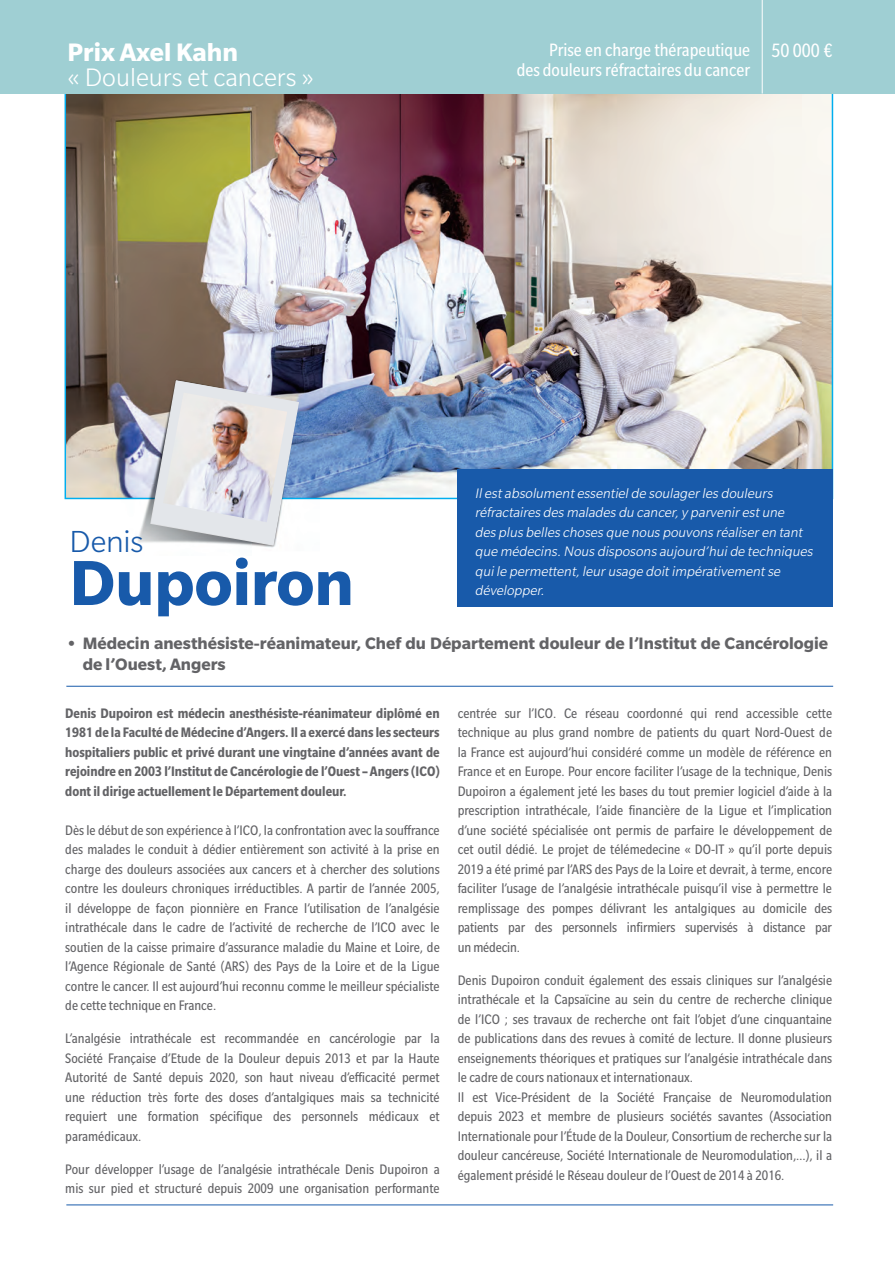
<style>
.page{position:relative;width:895px;height:1264px;background:#fff}
.page>*{position:absolute;margin:0;border:0;box-sizing:border-box;transform-origin:0 0}
.t1{font:700 69.15px "Slate Pro";color:#185aaa}
.t2{font:300 33.15px "Slate Pro";color:#185aaa}
.t3{font:300 27.45px "Slate Pro";color:#fff}
.t4{font:700 27.45px "Slate Pro";color:#fff}
.t5{font:condensed 21px "Slate Pro";color:#fff}
.t6{font:condensed 19.5px/19.5px "Slate Pro";color:#fff;text-align:right}
.t7{font:700 18px/21px "Slate Pro";color:#636366}
.t8{font:condensed 15px/19.5px "Slate Pro";color:#636366;text-align:justify}
.t9{font:700 condensed 15px/19.5px "Slate Pro";color:#636366;text-align:justify}
.t10{font:italic 300 15px/19.5px "Slate Pro";color:#fff}
</style>
<div class="page">
<img style="left:68px;top:94px;width:762px;height:402px">
<div style="left:0;top:0;width:895px;height:94px;background:#9fcfd3"></div>
<hr style="left:66px;top:686px;width:767px;height:1px;background:#185aaa">
<hr style="left:66px;top:1204px;width:767px;height:1px;background:#185aaa">
<div style="left:458px;top:469px;width:375px;height:137px;background:#185aaa"></div>
<hr style="left:761px;top:0;width:1px;height:94px;background:#fff">
<img style="left:115px;top:369px;width:204px;height:179px">
<svg style="left:150px;top:380px;width:149px;height:165px;background:#b9bcc4"></svg>
<img style="left:163px;top:392px;width:124px;height:130px">
<h3 class="t4" style="left:67px;top:37px;width:172px">Prix Axel Kahn</h3>
<h3 class="t3" style="left:67px;top:63px;width:248px">« Douleurs et cancers »</h3>
<h3 class="t6" style="left:516px;top:40px;width:235px">Prise en charge thérapeutique<br>des douleurs réfractaires du cancer</h3>
<h3 class="t5" style="left:771px;top:40px;width:63px">50 000 €</h3>
<h2 class="t2" style="left:70px;top:524px;width:75px">Denis</h2>
<h1 class="t1" style="left:70px;top:544px;width:286px">Dupoiron</h1>
<p class="t10" style="left:475px;top:483px;width:342px">Ilestabsolumentessentielde soulagerles douleurs réfractaires des malades du cancer,y parvenirestune<br>des plus belles choses que nous pouvons réaliseren tant que médecins.Nous disposons aujourd’huide techniques quile permettent,leurusage doitimpérativementse développer.</p>
<p class="t7" style="left:83px;top:632px;width:747px;text-indent:-16px">• Médecin anesthésiste-réanimateur, Chef du Département douleur de l’Institut de Cancérologie de l’Ouest, Angers</p>
<p class="t9" style="left:65px;top:703px;width:376px">Denis Dupoiron est médecin anesthésiste-réanimateur diplômé en 1981 de la Faculté de Médecine d’Angers. Il a exercé dans les secteurs hospitaliers public et privé durant une vingtaine d’années avant de rejoindre en 2003 l’Institut de Cancérologie de l’Ouest – Angers (ICO) dont il dirige actuellement le Département douleur.</p>
<p class="t8" style="left:65px;top:820px;width:376px">Dès le début de son expérience à l’ICO, la confrontation avec la souffrance des malades le conduit à dédier entièrement son activité à la prise en charge des douleurs associées aux cancers et à chercher des solutions contre les douleurs chroniques irréductibles. A partir de l’année 2005, il développe de façon pionnière en France l’utilisation de l’analgésie intrathécale dans le cadre de l’activité de recherche de l’ICO avec le soutien de la caisse primaire d’assurance maladie du Maine et Loire, de l’Agence Régionale de Santé (ARS) des Pays de la Loire et de la Ligue contre le cancer. Il est aujourd’hui reconnu comme le meilleur spécialiste de cette technique en France.</p>
<p class="t8" style="left:65px;top:1028px;width:376px">L’analgésie intrathécale est recommandée en cancérologie par la Société Française d’Etude de la Douleur depuis 2013 et par la Haute Autorité de Santé depuis 2020, son haut niveau d’efficacité permet une réduction très forte des doses d’antalgiques mais sa technicité requiert une formation spécifique des personnels médicaux et paramédicaux.</p>
<p class="t8" style="left:65px;top:1159px;width:376px">Pour développer l’usage de l’analgésie intrathécale Denis Dupoiron a mis sur pied et structuré depuis 2009 une organisation performante</p>
<p class="t8" style="left:457px;top:703px;width:376px">centrée sur l’ICO. Ce réseau coordonné qui rend accessible cette technique au plus grand nombre de patients du quart Nord-Ouest de la France est aujourd’hui considéré comme un modèle de référence en France et en Europe. Pour encore faciliter l’usage de la technique, Denis Dupoiron a également jeté les bases du tout premier logiciel d’aide à la prescription intrathécale, l’aide financière de la Ligue et l’implication d’une société spécialisée ont permis de parfaire le développement de cet outil dédié. Le projet de télémedecine « DO-IT » qu’il porte depuis 2019 a été primé par l’ARS des Pays de la Loire et devrait, à terme, encore faciliter l’usage de l’analgésie intrathécale puisqu’il vise à permettre le remplissage des pompes délivrant les antalgiques au domicile des patients par des personnels infirmiers supervisés à distance par un médecin.</p>
<p class="t8" style="left:457px;top:970px;width:376px;text-align:left">Denis Dupoiron conduit également des essais cliniques sur l’analgésie intrathécale et la Capsaïcine au sein du centre de recherche clinique de l’ICO ; ses travaux de recherche ont fait l’objet d’une cinquantaine de publications dans des revues à comité de lecture. Il donne plusieurs enseignements théoriques et pratiques sur l’analgésie intrathécale dans le cadre de cours nationaux et internationaux.<br>Il est Vice-Président de la Société Française de Neuromodulation depuis 2023 et membre de plusieurs sociétés savantes (Association Internationale pour l’Étude de la Douleur, Consortium de recherche sur la douleur cancéreuse, Société Internationale de Neuromodulation,…), il a également présidé le Réseau douleur de l’Ouest de 2014 à 2016.</p>
</div>
